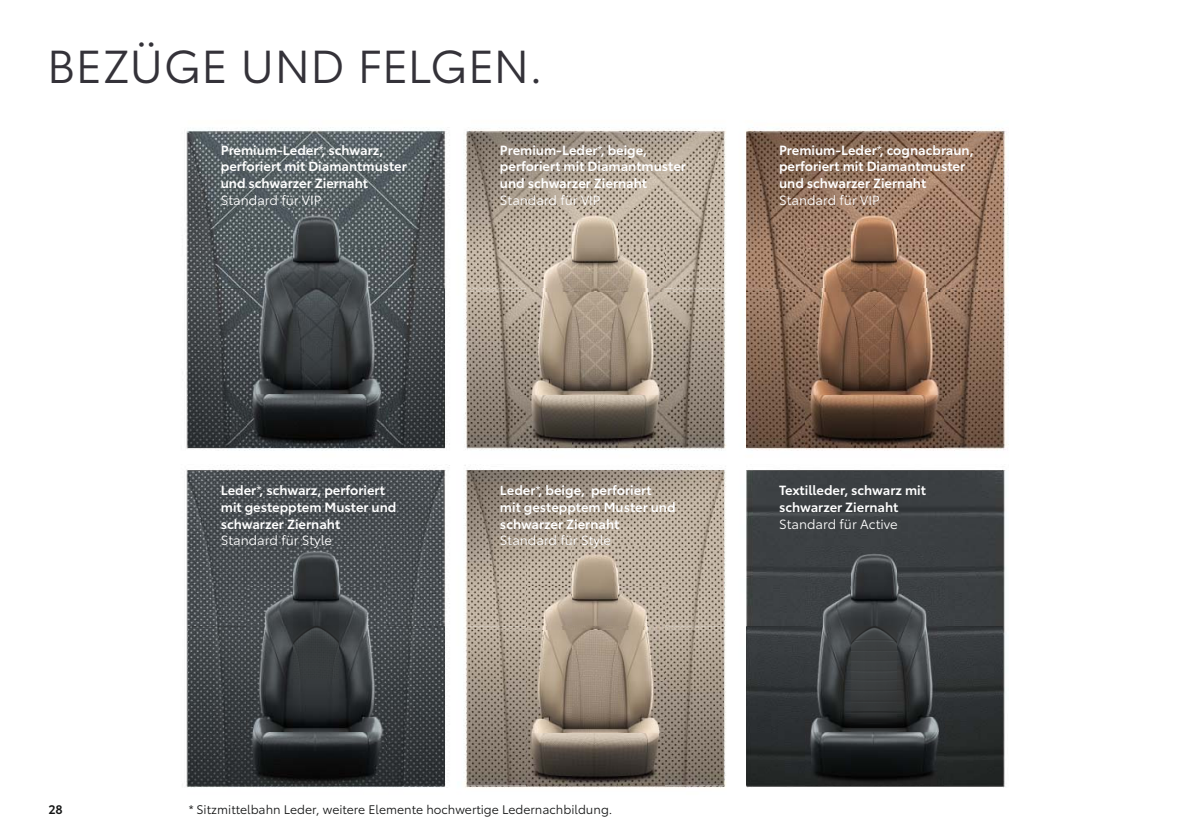
<style>
.page{position:relative;width:1191px;height:834px;background:#fff}
.page>*{position:absolute;margin:0;border:0;box-sizing:border-box;transform-origin:0 0}
.t1{font:45.5px "Toyota Type";color:#343239}
.t2{font:600 13.12px/16.8px "Toyota Type";color:#fff}
.t3{font:13.12px "Toyota Type";color:#fff}
.t4{font:12.25px "Toyota Type";color:#151616}
.t5{font:600 12.25px "Toyota Type";color:#151616}
.s1{font-weight:400}
</style>
<div class="page">
<img style="left:186px;top:127px;width:823px;height:661px">
<img style="left:188px;top:288px;width:257px;height:159px">
<img style="left:746px;top:626px;width:257px;height:159px">
<img style="left:188px;top:626px;width:257px;height:159px">
<img style="left:467px;top:132px;width:257px;height:156px">
<img style="left:467px;top:291px;width:257px;height:156px">
<img style="left:467px;top:288px;width:257px;height:3px">
<img style="left:746px;top:132px;width:257px;height:156px">
<img style="left:467px;top:470px;width:257px;height:156px">
<img style="left:944px;top:291px;width:59px;height:156px">
<img style="left:944px;top:288px;width:59px;height:3px">
<img style="left:746px;top:288px;width:59px;height:159px">
<img style="left:467px;top:629px;width:257px;height:156px">
<img style="left:467px;top:626px;width:257px;height:3px">
<img style="left:247px;top:208px;width:139px;height:239px">
<img style="left:247px;top:546px;width:139px;height:239px">
<img style="left:805px;top:546px;width:139px;height:239px">
<img style="left:526px;top:208px;width:139px;height:239px">
<img style="left:805px;top:208px;width:139px;height:239px">
<img style="left:526px;top:546px;width:139px;height:239px">
<h1 class="t1" style="left:47px;top:48px;width:497px">BEZÜGE UND FELGEN.</h1>
<p class="t2" style="left:221px;top:142px;width:188px">Premium-Leder<span class="s1">*</span>, schwarz, perforiert mit Diamantmuster und schwarzer Ziernaht</p>
<p class="t3" style="left:221px;top:195px;width:102px">Standard für VIP</p>
<p class="t2" style="left:500px;top:142px;width:188px">Premium-Leder<span class="s1">*</span>, beige, perforiert mit Diamantmuster und schwarzer Ziernaht</p>
<p class="t3" style="left:500px;top:195px;width:102px">Standard für VIP</p>
<p class="t2" style="left:779px;top:142px;width:196px">Premium-Leder<span class="s1">*</span>, cognacbraun, perforiert mit Diamantmuster und schwarzer Ziernaht</p>
<p class="t3" style="left:779px;top:195px;width:102px">Standard für VIP</p>
<p class="t5" style="left:48px;top:804px;width:16px">28</p>
<p class="t2" style="left:221px;top:483px;width:177px">Leder<span class="s1">*</span>, schwarz, perforiert mit gestepptem Muster und schwarzer Ziernaht</p>
<p class="t3" style="left:221px;top:535px;width:113px">Standard für Style</p>
<p class="t2" style="left:500px;top:483px;width:177px">Leder<span class="s1">*</span>, beige, perforiert mit gestepptem Muster und schwarzer Ziernaht</p>
<p class="t3" style="left:500px;top:535px;width:113px">Standard für Style</p>
<p class="t4" style="left:189px;top:804px;width:425px">* Sitzmittelbahn Leder, weitere Elemente hochwertige Ledernachbildung.</p>
<p class="t2" style="left:779px;top:483px;width:148px">Textilleder, schwarz mit schwarzer Ziernaht</p>
<p class="t3" style="left:779px;top:518px;width:120px">Standard für Active</p>
</div>
